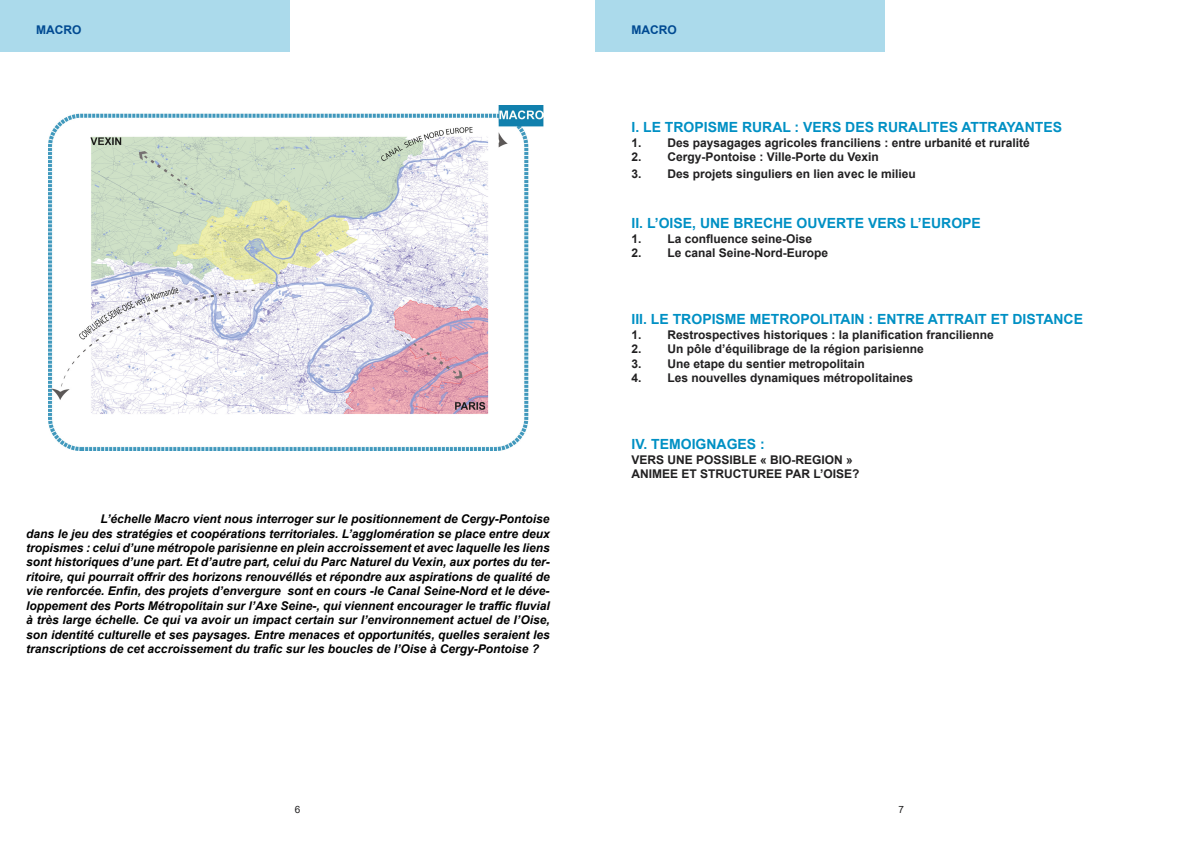
<style>
.page{position:relative;width:1191px;height:842px;background:#fff}
.page>*{position:absolute;margin:0;border:0;box-sizing:border-box;transform-origin:0 0}
.t1{font:700 14px "Arial";color:#0090c4}
.t2{font:italic 700 12px/14.4px "Arial";color:#000;text-align:justify}
.t3{font:700 12px/14.4px "Arial";color:#212021}
.t4{font:700 12px "Arial";color:#004a92}
.t5{font:10px "Arial";color:#212021}
</style>
<div class="page">
<div style="left:0;top:0;width:289px;height:51px;background:#abdaeb"></div>
<img style="left:48px;top:106px;width:496px;height:345px">
<div style="left:595px;top:0;width:289px;height:51px;background:#abdaeb"></div>
<p class="t4" style="left:36px;top:22px;width:47px">MACRO</p>
<p class="t2" style="left:26px;top:512px;width:525px;text-indent:74px">L’échelle Macro vient nous interroger sur le positionnement de Cergy-Pontoise dans le jeu des stratégies et coopérations territoriales. L’agglomération se place entre deux tropismes : celui d’une métropole parisienne en plein accroissement et avec laquelle les liens sont historiques d’une part. Et d’autre part, celui du Parc Naturel du Vexin, aux portes du ter&shy;ritoire, qui pourrait offrir des horizons renouvéllés et répondre aux aspirations de qualité de vie renforcée. Enfin, des projets d’envergure sont en cours -le Canal Seine-Nord et le déve&shy;loppement des Ports Métropolitain sur l’Axe Seine-, qui viennent encourager le traffic fluvial à très large échelle. Ce qui va avoir un impact certain sur l’environnement actuel de l’Oise, son identité culturelle et ses paysages. Entre menaces et opportunités, quelles seraient les transcriptions de cet accroissement du trafic sur les boucles de l’Oise à Cergy-Pontoise ?</p>
<p class="t4" style="left:631px;top:22px;width:47px">MACRO</p>
<p class="t1" style="left:631px;top:118px;width:432px">I. LE TROPISME RURAL : VERS DES RURALITES ATTRAYANTES</p>
<p class="t3" style="left:631px;top:135px;width:400px">1. Des paysagages agricoles franciliens : entre urbanité et ruralité</p>
<p class="t3" style="left:631px;top:150px;width:249px">2. Cergy-Pontoise : Ville-Porte du Vexin</p>
<p class="t3" style="left:631px;top:167px;width:286px">3. Des projets singuliers en lien avec le milieu</p>
<p class="t1" style="left:631px;top:214px;width:351px">II. L’OISE, UNE BRECHE OUVERTE VERS L’EUROPE</p>
<p class="t3" style="left:631px;top:231px;width:182px">1. La confluence seine-Oise</p>
<p class="t3" style="left:631px;top:246px;width:198px">2. Le canal Seine-Nord-Europe</p>
<p class="t1" style="left:631px;top:310px;width:453px">III. LE TROPISME METROPOLITAIN : ENTRE ATTRAIT ET DISTANCE</p>
<p class="t3" style="left:631px;top:327px;width:364px">1. Restrospectives historiques : la planification francilienne</p>
<p class="t3" style="left:631px;top:342px;width:294px">2. Un pôle d’équilibrage de la région parisienne</p>
<p class="t3" style="left:631px;top:356px;width:235px">3. Une etape du sentier metropolitain</p>
<p class="t3" style="left:631px;top:371px;width:283px">4. Les nouvelles dynamiques métropolitaines</p>
<p class="t1" style="left:631px;top:434px;width:135px">IV. TEMOIGNAGES :</p>
<p class="t3" style="left:631px;top:452px;width:229px">VERS UNE POSSIBLE « BIO-REGION »<br>ANIMEE ET STRUCTUREE PAR L’OISE?</p>
<p class="t5" style="left:295px;top:803px;width:7px">6</p>
<p class="t5" style="left:898px;top:803px;width:7px">7</p>
</div>
